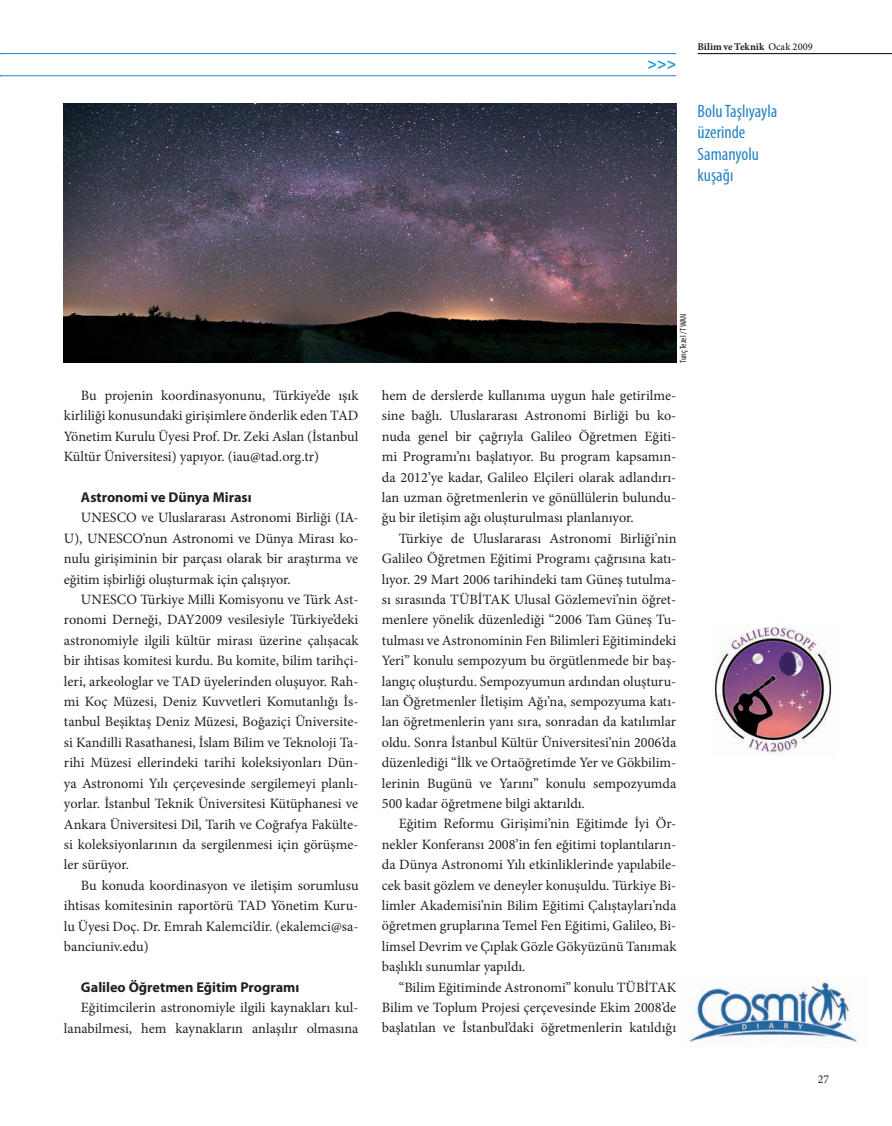
<style>
.page{position:relative;width:892px;height:1126px;background:#fff}
.page>*{position:absolute;margin:0;border:0;box-sizing:border-box;transform-origin:0 0}
.t1{font:condensed 18px/21.6px "Myriad Pro";color:#2783c5}
.t2{font:700 16.2px "Myriad Pro";color:#1d99d6}
.t3{font:14.25px/20.4px "Minion Pro";color:#231f20;text-align:justify}
.t4{font:700 14.25px "Myriad Pro";color:#231f20}
.t5{font:12px "Minion Pro";color:#231f20}
.t6{font:700 10.35px "Minion Pro";color:#231f20}
.t7{font:condensed 9px "Myriad Pro";letter-spacing:-.005em;color:#231f20}
.s1{font-weight:500}
</style>
<div class="page">
<hr style="left:0;top:53px;width:676px;height:1px;background:#2783c5">
<hr style="left:0;top:75px;width:676px;height:1px;background:#2783c5">
<hr style="left:698px;top:53px;width:194px;height:1px;background:#000103">
<img style="left:64px;top:103px;width:612px;height:260px">
<img style="left:689px;top:981px;width:169px;height:64px">
<img style="left:712px;top:624px;width:120px;height:132px">
<p class="t2" style="left:647px;top:57px;width:30px">&gt;&gt;&gt;</p>
<p class="t6" style="left:698px;top:42px;width:117px">Bilim ve Teknik <span class="s1">Ocak 2009</span></p>
<p class="t1" style="left:698px;top:102px;width:81px">Bolu Taşlıyayla üzerinde<br>Samanyolu kuşağı</p>
<p class="t3" style="left:64px;top:386px;width:296px;text-indent:17px">Bu projenin koordinasyonunu, Türkiye’de ışık kirliliği konusundaki girişimlere önderlik eden TAD Yönetim Kurulu Üyesi Prof. Dr. Zeki Aslan (İstanbul Kültür Üniversitesi) yapıyor. (iau@tad.org.tr)</p>
<p class="t4" style="left:81px;top:492px;width:172px">Astronomi ve Dünya Mirası</p>
<p class="t3" style="left:64px;top:509px;width:296px;text-indent:17px">UNESCO ve Uluslararası Astronomi Birliği (IA-U), UNESCO’nun Astronomi ve Dünya Mirası ko&shy;nulu girişiminin bir parçası olarak bir araştırma ve eğitim işbirliği oluşturmak için çalışıyor.</p>
<p class="t3" style="left:64px;top:590px;width:296px;text-indent:17px">UNESCO Türkiye Milli Komisyonu ve Türk Ast&shy;ronomi Derneği, DAY2009 vesilesiyle Türkiye’deki astronomiyle ilgili kültür mirası üzerine çalışacak bir ihtisas komitesi kurdu. Bu komite, bilim tarihçi&shy;leri, arkeologlar ve TAD üyelerinden oluşuyor. Rah&shy;mi Koç Müzesi, Deniz Kuvvetleri Komutanlığı İs&shy;tanbul Beşiktaş Deniz Müzesi, Boğaziçi Üniversite&shy;si Kandilli Rasathanesi, İslam Bilim ve Teknoloji Ta&shy;rihi Müzesi ellerindeki tarihi koleksiyonları Dün&shy;ya Astronomi Yılı çerçevesinde sergilemeyi planlı&shy;yorlar. İstanbul Teknik Üniversitesi Kütüphanesi ve Ankara Üniversitesi Dil, Tarih ve Coğrafya Fakülte&shy;si koleksiyonlarının da sergilenmesi için görüşme&shy;ler sürüyor.</p>
<p class="t3" style="left:64px;top:876px;width:296px;text-indent:17px">Bu konuda koordinasyon ve iletişim sorumlusu ihtisas komitesinin raportörü TAD Yönetim Kuru&shy;lu Üyesi Doç. Dr. Emrah Kalemci’dir. (ekalemci@sa&shy;banciuniv.edu)</p>
<p class="t4" style="left:81px;top:982px;width:220px">Galileo Öğretmen Eğitim Programı</p>
<p class="t3" style="left:64px;top:999px;width:296px;text-align:right">Eğitimcilerin astronomiyle ilgili kaynakları kul&shy;lanabilmesi, hem kaynakların anlaşılır olmasına</p>
<p class="t7" style="left:680px;top:363px;width:51px;rotate:-90deg">Tunç Tezel / TWAN</p>
<p class="t3" style="left:382px;top:386px;width:296px">hem de derslerde kullanıma uygun hale getirilme&shy;sine bağlı. Uluslararası Astronomi Birliği bu ko&shy;nuda genel bir çağrıyla Galileo Öğretmen Eğiti&shy;mi Programı’nı başlatıyor. Bu program kapsamın&shy;da 2012’ye kadar, Galileo Elçileri olarak adlandırı&shy;lan uzman öğretmenlerin ve gönüllülerin bulundu&shy;ğu bir iletişim ağı oluşturulması planlanıyor.</p>
<p class="t3" style="left:382px;top:529px;width:296px;text-indent:17px">Türkiye de Uluslararası Astronomi Birliği’nin Galileo Öğretmen Eğitimi Programı çağrısına katı&shy;lıyor. 29 Mart 2006 tarihindeki tam Güneş tutulma&shy;sı sırasında TÜBİTAK Ulusal Gözlemevi’nin öğret&shy;menlere yönelik düzenlediği “2006 Tam Güneş Tu&shy;tulması ve Astronominin Fen Bilimleri Eğitimindeki Yeri” konulu sempozyum bu örgütlenmede bir baş&shy;langıç oluşturdu. Sempozyumun ardından oluşturu&shy;lan Öğretmenler İletişim Ağı’na, sempozyuma katı&shy;lan öğretmenlerin yanı sıra, sonradan da katılımlar oldu. Sonra İstanbul Kültür Üniversitesi’nin 2006’da düzenlediği “İlk ve Ortaöğretimde Yer ve Gökbilim&shy;lerinin Bugünü ve Yarını” konulu sempozyumda 500 kadar öğretmene bilgi aktarıldı.</p>
<p class="t3" style="left:382px;top:815px;width:296px;text-indent:17px">Eğitim Reformu Girişimi’nin Eğitimde İyi Ör&shy;nekler Konferansı 2008’in fen eğitimi toplantıların&shy;da Dünya Astronomi Yılı etkinliklerinde yapılabile&shy;cek basit gözlem ve deneyler konuşuldu. Türkiye Bi&shy;limler Akademisi’nin Bilim Eğitimi Çalıştayları’nda öğretmen gruplarına Temel Fen Eğitimi, Galileo, Bi&shy;limsel Devrim ve Çıplak Gözle Gökyüzünü Tanımak başlıklı sunumlar yapıldı.</p>
<p class="t3" style="left:382px;top:978px;width:296px;text-indent:17px">“Bilim Eğitiminde Astronomi” konulu TÜBİTAK Bilim ve Toplum Projesi çerçevesinde Ekim 2008’de başlatılan ve İstanbul’daki öğretmenlerin katıldığı</p>
<p class="t5" style="left:818px;top:1074px;width:13px">27</p>
</div>
